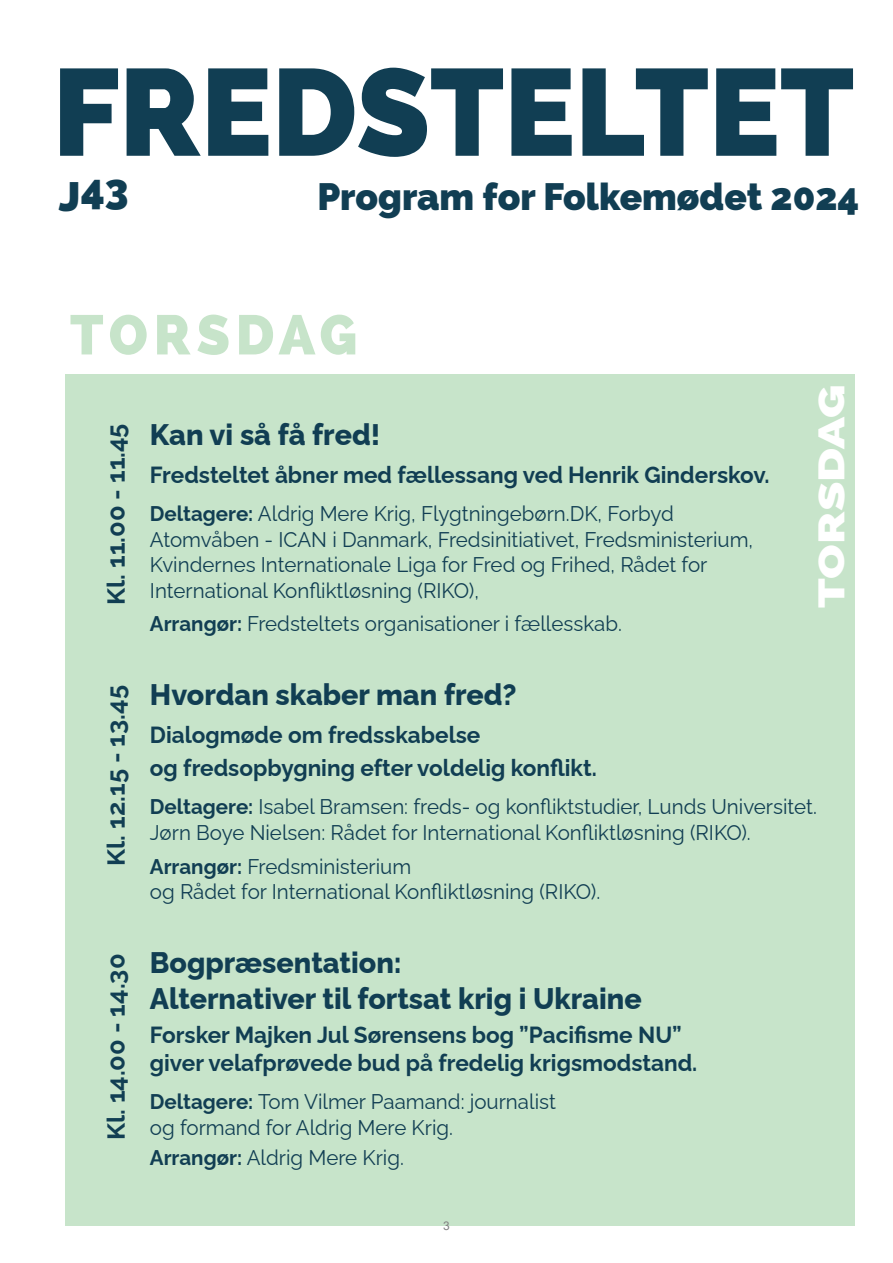
<style>
.page{position:relative;width:893px;height:1263px;background:#fff}
.page>*{position:absolute;margin:0;border:0;box-sizing:border-box;transform-origin:0 0}
.t1{font:800 123px "Raleway";color:#113e53}
.t2{font:800 55.65px "Raleway";letter-spacing:.105em;color:#c7e4ca}
.t3{font:800 42.45px "Raleway";color:#113e53}
.t4{font:800 38.25px "Raleway";color:#113e53}
.t5{font:800 36.9px "Raleway";color:#fff;scale:1.29 1}
.t6{font:800 29.7px/35.7px "Raleway";color:#113e53}
.t7{font:700 24.6px "Raleway";color:#113e53}
.t8{font:700 23.4px/32.7px "Raleway";color:#113e53}
.t9{font:21.15px/25.5px "Raleway";color:#113e53}
.t10{font:12px "Arial";color:#808080}
.s1{font-size:50.85px}
.s2{font-weight:700}
</style>
<div class="page">
<div style="left:66px;top:375px;width:789px;height:851px;background:#c7e4ca"></div>
<h1 class="t1" style="left:53px;top:41px;width:803px">FREDSTELTET</h1>
<h3 class="t3" style="left:59px;top:165px;width:71px"><span class="s1">j</span>43</h3>
<h3 class="t4" style="left:317px;top:175px;width:543px">Program for Folkemødet 2024</h3>
<h2 class="t2" style="left:70px;top:303px;width:289px">TORSDAG</h2>
<p class="t7" style="left:97px;top:605px;width:183px;rotate:-90deg">Kl. 11.00 - 11.45</p>
<h3 class="t6" style="left:150px;top:414px;width:232px">Kan vi så få fred!</h3>
<p class="t8" style="left:150px;top:456px;width:621px">Fredsteltet åbner med fællessang ved Henrik Ginderskov.</p>
<p class="t9" style="left:150px;top:499px;width:605px"><span class="s2">Deltagere:</span> Aldrig Mere Krig, Flygtningebørn.DK, Forbyd Atomvåben - ICAN i Danmark, Fredsinitiativet, Fredsministerium, Kvindernes Internationale Liga for Fred og Frihed, Rådet for International Konfliktløsning (RIKO),</p>
<p class="t9" style="left:150px;top:609px;width:473px"><span class="s2">Arrangør:</span> Fredsteltets organisationer i fællesskab.</p>
<h3 class="t5" style="left:810px;top:608px;width:174px;rotate:-90deg">TORSDAG</h3>
<p class="t7" style="left:97px;top:866px;width:182px;rotate:-90deg">Kl. 12.15 - 13.45</p>
<p class="t7" style="left:97px;top:1140px;width:188px;rotate:-90deg">Kl. 14.00 - 14.30</p>
<h3 class="t6" style="left:150px;top:674px;width:368px">Hvordan skaber man fred?</h3>
<p class="t8" style="left:150px;top:717px;width:448px">Dialogmøde om fredsskabelse<br>og fredsopbygning efter voldelig konflikt.</p>
<p class="t9" style="left:150px;top:792px;width:668px"><span class="s2">Deltagere:</span> Isabel Bramsen: freds- og konfliktstudier, Lunds Universitet.<br>Jørn Boye Nielsen: Rådet for International Konfliktløsning (RIKO).</p>
<p class="t9" style="left:150px;top:851px;width:452px"><span class="s2">Arrangør:</span> Fredsministerium<br>og Rådet for International Konfliktløsning (RIKO).</p>
<h3 class="t6" style="left:150px;top:942px;width:493px">Bogpræsentation:<br>Alternativer til fortsat krig i Ukraine</h3>
<p class="t8" style="left:150px;top:1018px;width:549px;line-height:28.5px">Forsker Majken Jul Sørensens bog ”Pacifisme NU” giver velafprøvede bud på fredelig krigsmodstand.</p>
<p class="t9" style="left:150px;top:1087px;width:407px"><span class="s2">Deltagere:</span> Tom Vilmer Paamand: journalist og formand for Aldrig Mere Krig.</p>
<p class="t9" style="left:150px;top:1142px;width:255px"><span class="s2">Arrangør:</span> Aldrig Mere Krig.</p>
<p class="t10" style="left:443px;top:1218px;width:8px">3</p>
</div>
